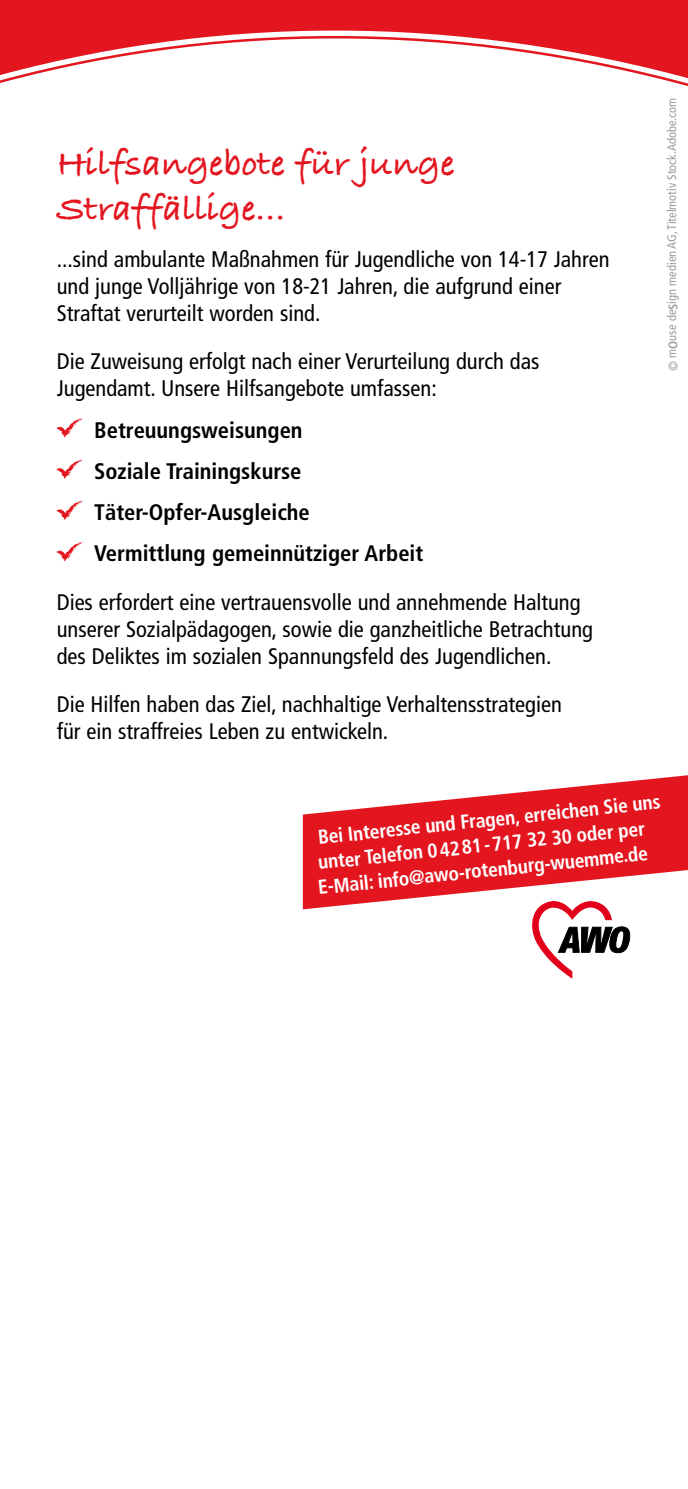
<style>
.page{position:relative;width:688px;height:1489px;background:#fff}
.page>*{position:absolute;margin:0;border:0;box-sizing:border-box;transform-origin:0 0}
.t1{font:700 37.5px/45px "Bradley Hand ITCTT";color:#e3151e}
.t2{font:condensed 22.5px/27px "Frutiger";color:#000}
.t3{font:700 condensed 22.5px "Frutiger";color:#000}
.t4{font:700 condensed 20px/25px "Frutiger";color:#fff}
.t5{font:condensed 12.5px "Frutiger";color:#9c9e9f}
.s1{font-weight:700}
</style>
<div class="page">
<div style="left:0;top:0;width:687px;height:20px;background:#e3151e"></div>
<svg style="left:0;top:20px;width:687px;height:66px"></svg>
<svg style="left:57px;top:418px;width:26px;height:19px"></svg>
<svg style="left:57px;top:459px;width:26px;height:20px"></svg>
<svg style="left:57px;top:501px;width:26px;height:19px"></svg>
<svg style="left:57px;top:542px;width:26px;height:19px"></svg>
<svg style="left:532px;top:909px;width:98px;height:69px"></svg>
<svg style="left:303px;top:775px;width:384px;height:134px;fill:#e3151e"></svg>
<p class="t1" style="left:57px;top:139px;width:399px">Hilfsangebote für junge<br>Straffällige...</p>
<p class="t2" style="left:57px;top:246px;width:554px">...sind ambulante Maßnahmen für Jugendliche von 14-17 Jahren und junge Volljährige von 18-21 Jahren, die aufgrund einer<br>Straftat verurteilt worden sind.</p>
<p class="t2" style="left:57px;top:348px;width:484px">Die Zuweisung erfolgt nach einer Verurteilung durch das<br>Jugendamt. Unsere Hilfsangebote umfassen:</p>
<p class="t3" style="left:94px;top:416px;width:210px">Betreuungsweisungen</p>
<p class="t3" style="left:94px;top:457px;width:209px">Soziale Trainingskurse</p>
<p class="t3" style="left:94px;top:499px;width:217px">Täter-Opfer-Ausgleiche</p>
<p class="t3" style="left:94px;top:540px;width:330px">Vermittlung gemeinnütziger Arbeit</p>
<p class="t2" style="left:57px;top:588px;width:537px">Dies erfordert eine vertrauensvolle und annehmende Haltung unserer Sozialpädagogen, sowie die ganzheitliche Betrachtung des Deliktes im sozialen Spannungsfeld des Jugendlichen.</p>
<p class="t2" style="left:57px;top:691px;width:506px">Die Hilfen haben das Ziel, nachhaltige Verhaltensstrategien für ein straffreies Leben zu entwickeln.</p>
<p class="t5" style="left:664px;top:371px;width:274px;rotate:-90deg">© m<span class="s1">O</span>use de<span class="s1">S</span>ign medien AG, Titelmotiv Stock.Adobe.com</p>
<p class="t4" style="left:311px;top:825px;width:350px;rotate:-6deg">Bei Interesse und Fragen, erreichen Sie uns unter Telefon 04281-717 32 30 oder per<br>E-Mail: info@awo-rotenburg-wuemme.de</p>
</div>
